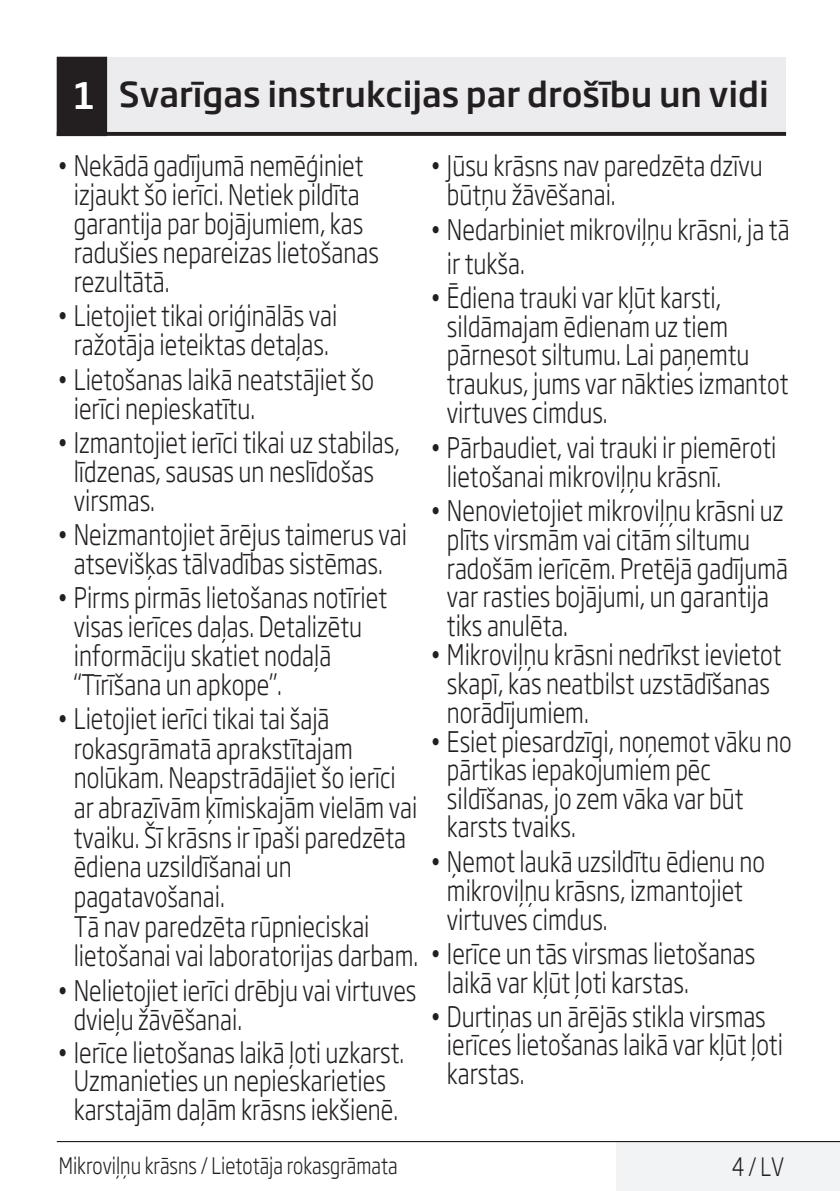
<style>
.page{position:relative;width:840px;height:1191px;background:#fff}
.page>*{position:absolute;margin:0;border:0;box-sizing:border-box;transform-origin:0 0}
.Unite_Baslik_Guvenli{font:500 36px "Soho Gothic Pro";color:#fff}
.t1{font:500 34px "Soho Gothic Pro";color:#231f20}
.t2{font:300 28px/28.8px "Soho Gothic Pro";color:#231f20;scale:.8 1}
.Master_Sayfa_Sağ_Num{font:300 25px "Soho Gothic Pro";color:#231f20;scale:.8 1}
.t3{font:300 22.4px "Soho Gothic Pro";color:#231f20;scale:.8 1}
</style>
<div class="page">
<div style="left:616px;top:1141px;width:223px;height:50px;background:#f2f3f4"></div>
<hr style="left:57px;top:1141px;width:782px;height:1px;background:#000">
<div style="left:57px;top:57px;width:728px;height:77px;background:#ececee"></div>
<hr style="left:57px;top:132px;width:728px;height:3px;background:#231f20">
<div style="left:58px;top:58px;width:48px;height:77px;background:#231f20"></div>
<div style="left:57px;top:57px;width:50px;height:79px;border:2px solid #231f20"></div>
<p class="Unite_Baslik_Guvenli" style="left:74px;top:68px;width:22px">1</p>
<p class="t1" style="left:119px;top:68px;width:651px">Svarīgas instrukcijas par drošību un vidi</p>
<p class="t2" style="left:74px;top:150px;width:382px;text-indent:-17px">• Nekādā gadījumā nemēģiniet izjaukt šo ierīci. Netiek pildīta garantija par bojājumiem, kas radušies nepareizas lietošanas rezultātā.</p>
<p class="t2" style="left:57px;top:299px;width:352px;text-align:center">• Lietojiet tikai oriģinālās vai ražotāja ieteiktas detaļas.</p>
<p class="t2" style="left:74px;top:363px;width:377px;text-indent:-17px">• Lietošanas laikā neatstājiet šo ierīci nepieskatītu.</p>
<p class="t2" style="left:74px;top:426px;width:409px;text-indent:-17px">• Izmantojiet ierīci tikai uz stabilas, līdzenas, sausas un neslīdošas virsmas.</p>
<p class="t2" style="left:57px;top:518px;width:439px;text-align:center">• Neizmantojiet ārējus taimerus vai atsevišķas tālvadības sistēmas.</p>
<p class="t2" style="left:74px;top:581px;width:393px;text-indent:-17px">• Pirms pirmās lietošanas notīriet visas ierīces daļas. Detalizētu informāciju skatiet nodaļā “Tīrīšana un apkope”.</p>
<p class="t2" style="left:74px;top:702px;width:432px;line-height:29.6px;text-indent:-17px">• Lietojiet ierīci tikai tai šajā rokasgrāmatā aprakstītajam nolūkam. Neapstrādājiet šo ierīci ar abrazīvām ķīmiskajām vielām vai tvaiku. Šī krāsns ir īpaši paredzēta ēdiena uzsildīšanai un pagatavošanai.<br>Tā nav paredzēta rūpnieciskai lietošanai vai laboratorijas darbam.</p>
<p class="t2" style="left:74px;top:974px;width:429px;text-indent:-17px">• Nelietojiet ierīci drēbju vai virtuves dvieļu žāvēšanai.</p>
<p class="t2" style="left:57px;top:1036px;width:436px;text-align:center">• Ierīce lietošanas laikā ļoti uzkarst.<br>Uzmanieties un nepieskarieties karstajām daļām krāsns iekšienē.</p>
<p class="t2" style="left:446px;top:150px;width:396px;text-indent:-17px">• Jūsu krāsns nav paredzēta dzīvu būtņu žāvēšanai.</p>
<p class="t2" style="left:446px;top:210px;width:429px;line-height:34px;text-indent:-17px">• Nedarbiniet mikroviļņu krāsni, ja tā ir tukša.</p>
<p class="t2" style="left:446px;top:281px;width:428px;text-indent:-17px">• Ēdiena trauki var kļūt karsti, sildāmajam ēdienam uz tiem pārnesot siltumu. Lai paņemtu traukus, jums var nākties izmantot virtuves cimdus.</p>
<p class="t2" style="left:446px;top:431px;width:413px;text-indent:-17px">• Pārbaudiet, vai trauki ir piemēroti lietošanai mikroviļņu krāsnī.</p>
<p class="t2" style="left:446px;top:494px;width:428px;text-indent:-17px">• Nenovietojiet mikroviļņu krāsni uz plīts virsmām vai citām siltumu radošām ierīcēm. Pretējā gadījumā var rasties bojājumi, un garantija tiks anulēta.</p>
<p class="t2" style="left:446px;top:639px;width:419px;text-indent:-17px">• Mikroviļņu krāsni nedrīkst ievietot skapī, kas neatbilst uzstādīšanas norādījumiem.</p>
<p class="t2" style="left:446px;top:725px;width:432px;text-indent:-17px">• Esiet piesardzīgi, noņemot vāku no pārtikas iepakojumiem pēc sildīšanas, jo zem vāka var būt karsts tvaiks.</p>
<p class="t2" style="left:446px;top:845px;width:399px;text-indent:-17px">• Ņemot laukā uzsildītu ēdienu no mikroviļņu krāsns, izmantojiet virtuves cimdus.</p>
<p class="t2" style="left:446px;top:937px;width:387px;text-indent:-17px">• Ierīce un tās virsmas lietošanas laikā var kļūt ļoti karstas.</p>
<p class="t2" style="left:446px;top:1000px;width:421px;text-indent:-17px">• Durtiņas un ārējās stikla virsmas ierīces lietošanas laikā var kļūt ļoti karstas.</p>
<p class="t3" style="left:59px;top:1148px;width:425px">Mikroviļņu krāsns / Lietotāja rokasgrāmata</p>
<p class="Master_Sayfa_Sağ_Num" style="left:731px;top:1147px;width:67px">4 / LV</p>
</div>
